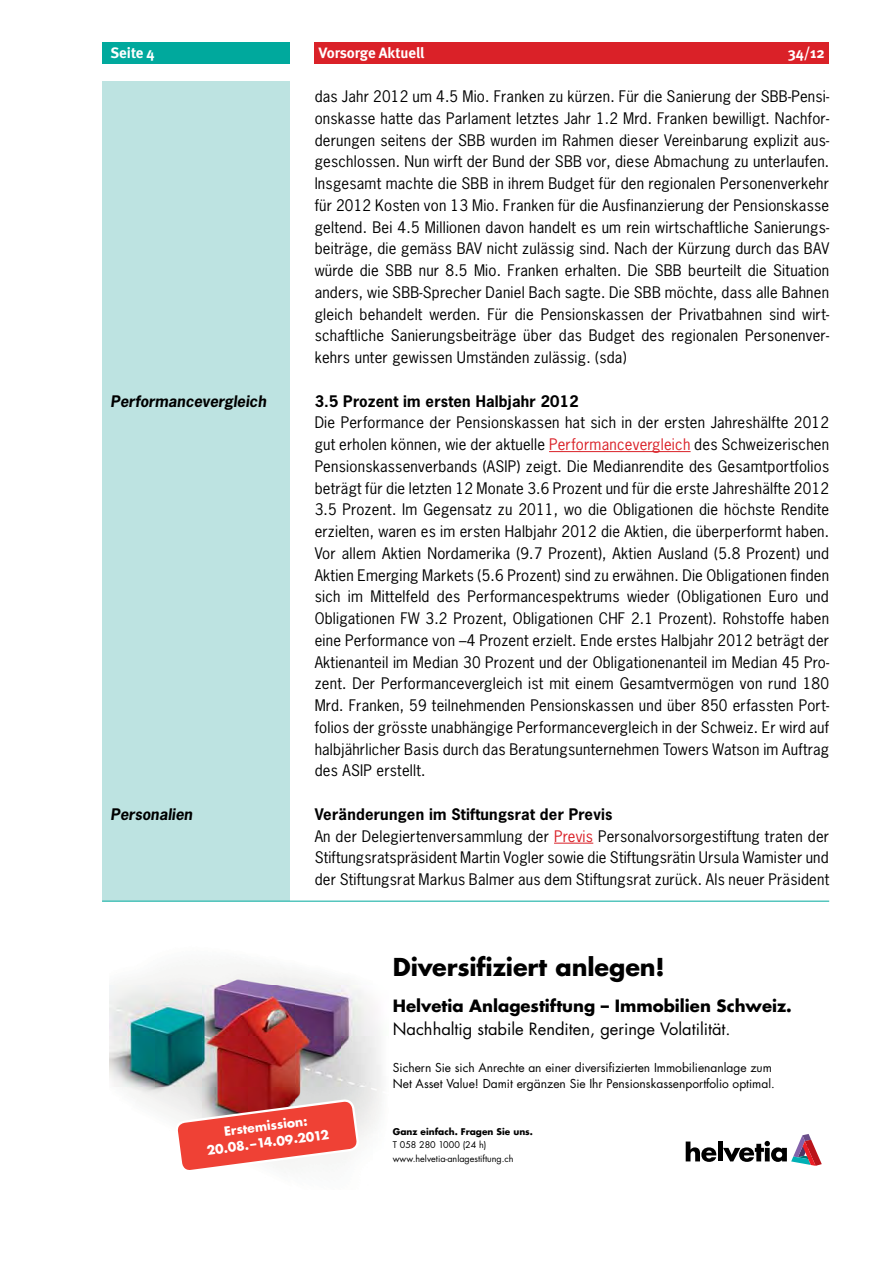
<style>
.page{position:relative;width:893px;height:1263px;background:#fff}
.page>*{position:absolute;margin:0;border:0;box-sizing:border-box;transform-origin:0 0}
.t1{font:700 24px "Futura Std";letter-spacing:-.005em;color:#000}
.t2{font:16.5px "Futura Std";color:#000}
.t3{font:700 16.5px "Futura Std";color:#000}
.t4{font:15px/21.8px "News Gothic LT";letter-spacing:.015em;color:#000;text-align:justify}
.t5{font:italic 700 15px "News Gothic LT";color:#000}
.t6{font:700 15px "News Gothic LT";letter-spacing:.015em;color:#000}
.t7{font:700 15px "Meta";color:#fff}
.t8{font:700 12.3px/16.4px "Futura Std";color:#fff;text-align:center}
.t9{font:12px/16.5px "Futura Std";color:#000}
.t10{font:9px/13.5px "Futura Std";color:#000}
.t11{font:700 9px "Futura Std";color:#000}
.s1{color:#da2128}
.s2{font-weight:700}
</style>
<div class="page">
<div style="left:315px;top:43px;width:514px;height:21px;background:#da2128"></div>
<div style="left:102px;top:43px;width:187px;height:21px;background:#00a99d"></div>
<div style="left:102px;top:81px;width:187px;height:820px;background:#bde3e1"></div>
<hr style="left:549px;top:451px;width:142px;height:1px;background:#da2128">
<hr style="left:554px;top:843px;width:39px;height:1px;background:#da2128">
<hr style="left:102px;top:901px;width:727px;height:1px;background:#00a99d">
<img style="left:109px;top:965px;width:273px;height:173px">
<svg style="left:686px;top:1141px;width:30px;height:21px"></svg>
<div style="left:718px;top:1141px;width:5px;height:20px;background:#000"></div>
<svg style="left:723px;top:1134px;width:99px;height:32px"></svg>
<svg style="left:176px;top:1099px;width:183px;height:71px"></svg>
<p class="t7" style="left:111px;top:44px;width:46px">Seite 4</p>
<p class="t7" style="left:319px;top:44px;width:107px">Vorsorge Aktuell</p>
<p class="t7" style="left:788px;top:44px;width:39px">34/12</p>
<p class="t5" style="left:111px;top:391px;width:157px">Performancevergleich</p>
<p class="t5" style="left:111px;top:804px;width:83px">Personalien</p>
<p class="t4" style="left:315px;top:85px;width:516px">das Jahr 2012 um 4.5 Mio. Franken zu kürzen. Für die Sanierung der SBB-Pensi&shy;onskasse hatte das Parlament letztes Jahr 1.2 Mrd. Franken bewilligt. Nachfor&shy;derungen seitens der SBB wurden im Rahmen dieser Vereinbarung explizit aus&shy;geschlossen. Nun wirft der Bund der SBB vor, diese Abmachung zu unterlaufen.<br>Insgesamt machte die SBB in ihrem Budget für den regionalen Personenverkehr für 2012 Kosten von 13 Mio. Franken für die Ausfinanzierung der Pensionskasse geltend. Bei 4.5 Millionen davon handelt es um rein wirtschaftliche Sanierungs&shy;beiträge, die gemäss BAV nicht zulässig sind. Nach der Kürzung durch das BAV würde die SBB nur 8.5 Mio. Franken erhalten. Die SBB beurteilt die Situation anders, wie SBB-Sprecher Daniel Bach sagte. Die SBB möchte, dass alle Bahnen gleich behandelt werden. Für die Pensionskassen der Privatbahnen sind wirt&shy;schaftliche Sanierungsbeiträge über das Budget des regionalen Personenver&shy;kehrs unter gewissen Umständen zulässig. (sda)</p>
<p class="t6" style="left:315px;top:391px;width:266px">3.5 Prozent im ersten Halbjahr 2012</p>
<p class="t4" style="left:315px;top:412px;width:516px">Die Performance der Pensionskassen hat sich in der ersten Jahreshälfte 2012 gut erholen können, wie der aktuelle <span class="s1">Performancevergleich</span> des Schweizerischen Pensionskassenverbands (ASIP) zeigt. Die Medianrendite des Gesamtportfolios beträgt für die letzten 12 Monate 3.6 Prozent und für die erste Jahreshälfte 2012<br>3.5 Prozent. Im Gegensatz zu 2011, wo die Obligationen die höchste Rendite erzielten, waren es im ersten Halbjahr 2012 die Aktien, die überperformt haben.<br>Vor allem Aktien Nordamerika (9.7 Prozent), Aktien Ausland (5.8 Prozent) und Aktien Emerging Markets (5.6 Prozent) sind zu erwähnen. Die Obligationen finden sich im Mittelfeld des Performancespektrums wieder (Obligationen Euro und Obligationen FW 3.2 Prozent, Obligationen CHF 2.1 Prozent). Rohstoffe haben eine Performance von –4 Prozent erzielt. Ende erstes Halbjahr 2012 beträgt der Aktienanteil im Median 30 Prozent und der Obligationenanteil im Median 45 Pro&shy;zent. Der Performancevergleich ist mit einem Gesamtvermögen von rund 180<br>Mrd. Franken, 59 teilnehmenden Pensionskassen und über 850 erfassten Port&shy;folios der grösste unabhängige Performancevergleich in der Schweiz. Er wird auf halbjährlicher Basis durch das Beratungsunternehmen Towers Watson im Auftrag des ASIP erstellt.</p>
<p class="t4" style="left:315px;top:803px;width:516px;text-align:left"><span class="s2">Veränderungen im Stiftungsrat der Previs<br></span>An der Delegiertenversammlung der <span class="s1">Previs</span> Personalvorsorgestiftung traten der Stiftungsratspräsident Martin Vogler sowie die Stiftungsrätin Ursula Wamister und der Stiftungsrat Markus Balmer aus dem Stiftungsrat zurück. Als neuer Präsident</p>
<h1 class="t1" style="left:393px;top:950px;width:273px">Diversifiziert anlegen!</h1>
<p class="t3" style="left:393px;top:995px;width:401px">Helvetia Anlagestiftung – Immobilien Schweiz.</p>
<p class="t2" style="left:393px;top:1018px;width:339px">Nachhaltig stabile Renditen, geringe Volatilität.</p>
<p class="t8" style="left:204px;top:1125px;width:125px;rotate:-7deg">Erstemission:<br>20.08. –14.09.2012</p>
<p class="t9" style="left:393px;top:1059px;width:384px">Sichern Sie sich Anrechte an einer diversifizierten Immobilienanlage zum<br>Net Asset Value! Damit ergänzen Sie Ihr Pensionskassenportfolio optimal.</p>
<p class="t11" style="left:393px;top:1125px;width:142px">Ganz einfach. Fragen Sie uns.</p>
<p class="t10" style="left:393px;top:1138px;width:122px">T 058 280 1000 (24 h) www.helvetia-anlagestiftung.ch</p>
</div>
